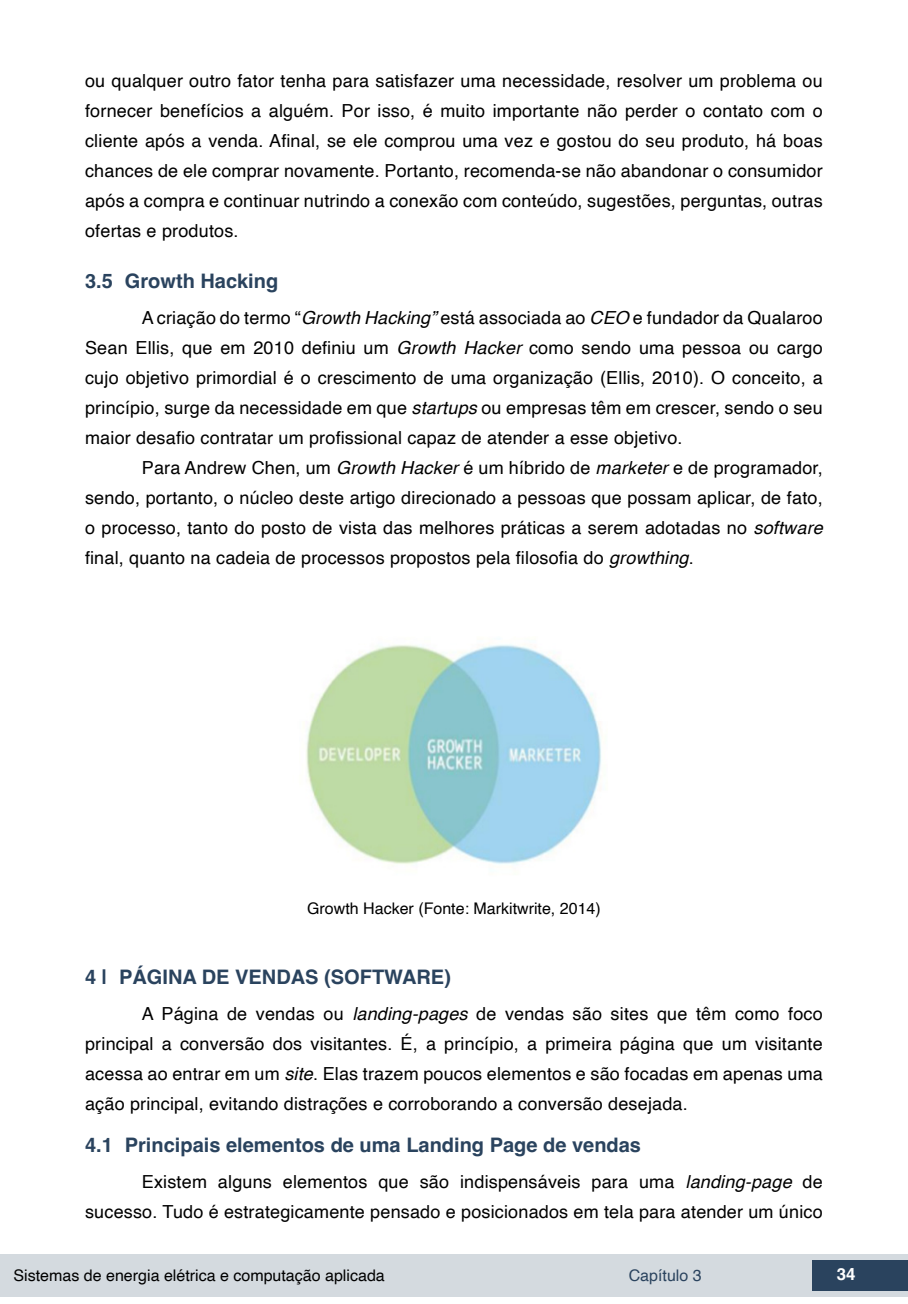
<style>
.page{position:relative;width:908px;height:1304px;background:#fff}
.page>*{position:absolute;margin:0;border:0;box-sizing:border-box;transform-origin:0 0}
.t1{font:700 20px "Helvetica";color:#2a435e}
.t2{font:18px/30px "Helvetica";letter-spacing:.01em;color:#000;text-align:justify}
.t3{font:700 16.8px "Helvetica";color:#fff}
.t4{font:16px "Helvetica";color:#000}
.t5{font:16px "Helvetica";color:#2a435e}
.s1{font-style:italic}
</style>
<div class="page">
<div style="left:0;top:1254px;width:906px;height:43px;background:#d4dadf"></div>
<div style="left:812px;top:1261px;width:95px;height:30px;background:#2a435e"></div>
<img style="left:306px;top:644px;width:296px;height:221px">
<p class="t2" style="left:85px;top:66px;width:738px">ou qualquer outro fator tenha para satisfazer uma necessidade, resolver um problema ou fornecer benefícios a alguém. Por isso, é muito importante não perder o contato com o cliente após a venda. Afinal, se ele comprou uma vez e gostou do seu produto, há boas chances de ele comprar novamente. Portanto, recomenda-se não abandonar o consumidor após a compra e continuar nutrindo a conexão com conteúdo, sugestões, perguntas, outras ofertas e produtos.</p>
<p class="t1" style="left:85px;top:269px;width:195px">3.5 Growth Hacking</p>
<p class="t2" style="left:85px;top:303px;width:738px;text-indent:57px">A criação do termo “<span class="s1">Growth Hacking”</span> está associada ao <span class="s1">CEO</span> e fundador da Qualaroo Sean Ellis, que em 2010 definiu um <span class="s1">Growth Hacker</span> como sendo uma pessoa ou cargo cujo objetivo primordial é o crescimento de uma organização (Ellis, 2010). O conceito, a princípio, surge da necessidade em que <span class="s1">startups</span> ou empresas têm em crescer, sendo o seu maior desafio contratar um profissional capaz de atender a esse objetivo.</p>
<p class="t2" style="left:85px;top:453px;width:739px;text-indent:57px">Para Andrew Chen, um <span class="s1">Growth Hacker</span> é um híbrido de <span class="s1">marketer</span> e de programador, sendo, portanto, o núcleo deste artigo direcionado a pessoas que possam aplicar, de fato, o processo, tanto do posto de vista das melhores práticas a serem adotadas no <span class="s1">software </span>final, quanto na cadeia de processos propostos pela filosofia do <span class="s1">growthing</span>.</p>
<p class="t4" style="left:307px;top:896px;width:295px">Growth Hacker (Fonte: Markitwrite, 2014)</p>
<p class="t1" style="left:85px;top:965px;width:367px">4 | PÁGINA DE VENDAS (SOFTWARE)</p>
<p class="t2" style="left:85px;top:999px;width:739px;text-indent:57px">A Página de vendas ou <span class="s1">landing-pages</span> de vendas são sites que têm como foco principal a conversão dos visitantes. É, a princípio, a primeira página que um visitante acessa ao entrar em um <span class="s1">site</span>. Elas trazem poucos elementos e são focadas em apenas uma ação principal, evitando distrações e corroborando a conversão desejada.</p>
<p class="t1" style="left:85px;top:1133px;width:557px">4.1 Principais elementos de uma Landing Page de vendas</p>
<p class="t2" style="left:85px;top:1167px;width:738px;text-align:right">Existem alguns elementos que são indispensáveis para uma <span class="s1">landing-page</span> de sucesso. Tudo é estrategicamente pensado e posicionados em tela para atender um único</p>
<p class="t4" style="left:14px;top:1263px;width:372px">Sistemas de energia elétrica e computação aplicada</p>
<p class="t5" style="left:628px;top:1263px;width:74px">Capítulo 3</p>
<p class="t3" style="left:836px;top:1264px;width:20px">34</p>
</div>
